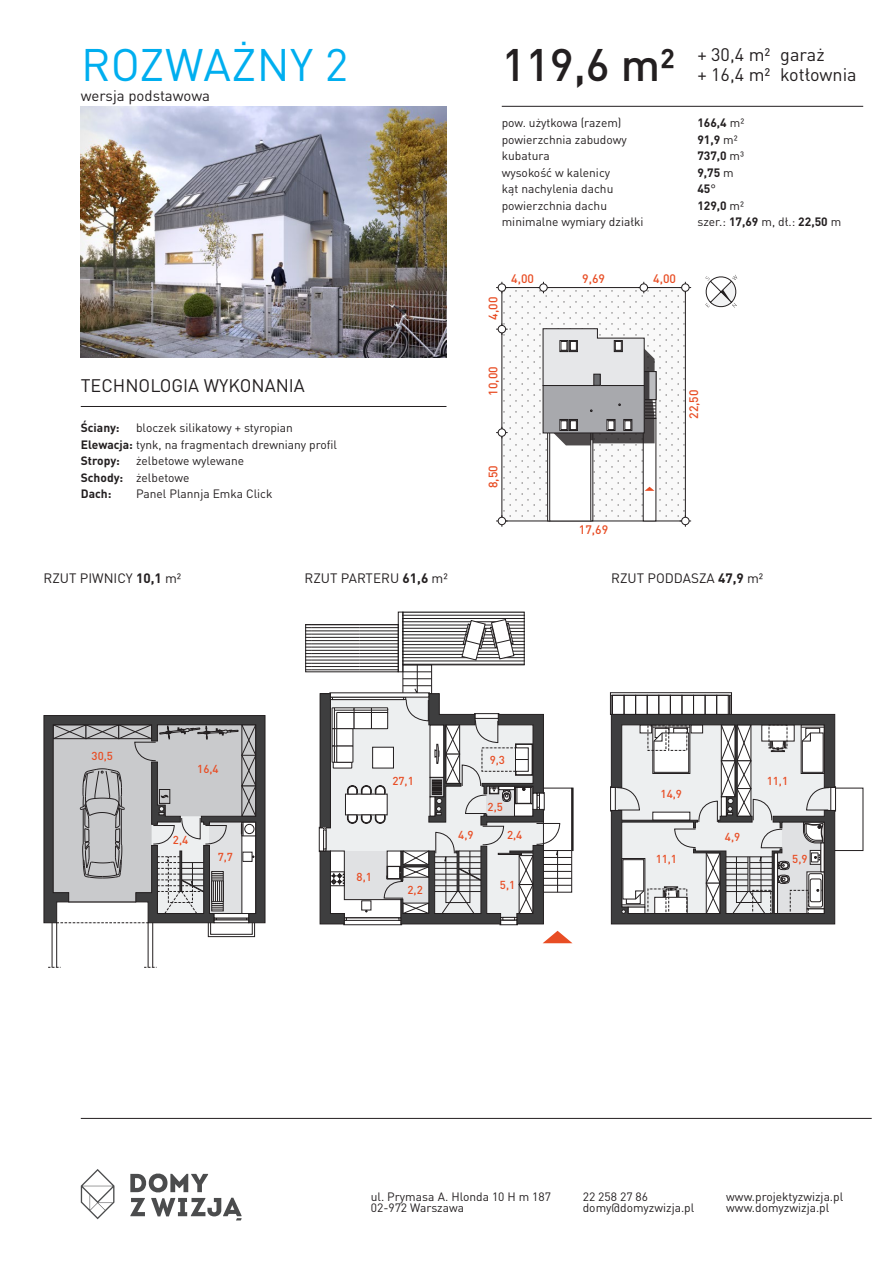
<style>
.page{position:relative;width:893px;height:1263px;background:#fff}
.page>*{position:absolute;margin:0;border:0;box-sizing:border-box;transform-origin:0 0}
.t1{font:45px "DIN Pro";letter-spacing:.01em;color:#00aeef}
.t2{font:500 45px "DIN Pro";color:#231f20}
.t3{font:18px "DIN Pro";color:#231f20}
.t4{font:15px "DIN Pro";color:#231f20}
.t5{font:13.5px "DIN Pro";color:#231f20}
.t6{font:500 12.15px "DIN Pro";color:#e84d24}
.t7{font:12px "DIN Pro";color:#231f20}
.t8{font:700 12px "DIN Pro";color:#231f20}
.t9{font:500 11.4px "DIN Pro";color:#e84d24}
.s1{font-weight:700}
.s2{font-weight:400}
</style>
<div class="page">
<hr style="left:81px;top:406px;width:365px;height:1px;background:#231f20">
<hr style="left:81px;top:1118px;width:791px;height:1px;background:#231f20">
<hr style="left:502px;top:106px;width:361px;height:1px;background:#231f20">
<img style="left:81px;top:106px;width:365px;height:251px">
<svg style="left:705px;top:275px;width:32px;height:33px"></svg>
<svg style="left:504px;top:290px;width:175px;height:229px"></svg>
<div style="left:643px;top:418px;width:13px;height:103px;background:#fff"></div>
<div style="left:643px;top:418px;width:13px;height:103px;border:1px solid #231f20"></div>
<div style="left:547px;top:432px;width:3px;height:89px;border:1px solid #231f20"></div>
<div style="left:550px;top:432px;width:41px;height:89px;background:#fff"></div>
<div style="left:550px;top:432px;width:41px;height:89px;border:1px solid #231f20"></div>
<svg style="left:496px;top:282px;width:12px;height:11px"></svg>
<div style="left:498px;top:284px;width:8px;height:7px;background:#fff;border-radius:50%"></div>
<div style="left:498px;top:284px;width:8px;height:7px;border:1px solid #231f20;border-radius:50%"></div>
<svg style="left:538px;top:282px;width:11px;height:11px"></svg>
<div style="left:540px;top:284px;width:7px;height:7px;background:#fff;border-radius:50%"></div>
<div style="left:540px;top:284px;width:7px;height:7px;border:1px solid #231f20;border-radius:50%"></div>
<svg style="left:638px;top:282px;width:11px;height:11px"></svg>
<div style="left:640px;top:284px;width:7px;height:7px;background:#fff;border-radius:50%"></div>
<div style="left:640px;top:284px;width:8px;height:7px;border:1px solid #231f20;border-radius:50%"></div>
<svg style="left:680px;top:282px;width:11px;height:11px"></svg>
<div style="left:682px;top:284px;width:7px;height:7px;background:#fff;border-radius:50%"></div>
<div style="left:682px;top:284px;width:7px;height:7px;border:1px solid #231f20;border-radius:50%"></div>
<svg style="left:496px;top:515px;width:12px;height:12px"></svg>
<div style="left:498px;top:517px;width:8px;height:8px;background:#fff;border-radius:50%"></div>
<div style="left:498px;top:517px;width:8px;height:8px;border:1px solid #231f20;border-radius:50%"></div>
<svg style="left:496px;top:427px;width:12px;height:11px"></svg>
<div style="left:498px;top:429px;width:8px;height:7px;background:#fff;border-radius:50%"></div>
<div style="left:498px;top:429px;width:8px;height:7px;border:1px solid #231f20;border-radius:50%"></div>
<svg style="left:496px;top:323px;width:12px;height:12px"></svg>
<div style="left:498px;top:325px;width:8px;height:8px;background:#fff;border-radius:50%"></div>
<div style="left:498px;top:325px;width:8px;height:8px;border:1px solid #231f20;border-radius:50%"></div>
<svg style="left:680px;top:515px;width:11px;height:12px"></svg>
<div style="left:682px;top:517px;width:7px;height:8px;background:#fff;border-radius:50%"></div>
<div style="left:682px;top:517px;width:7px;height:8px;border:1px solid #231f20;border-radius:50%"></div>
<svg style="left:645px;top:487px;width:9px;height:4px"></svg>
<svg style="left:543px;top:329px;width:113px;height:116px;background:#b0b0b2"></svg>
<svg style="left:308px;top:627px;width:11px;height:43px"></svg>
<svg style="left:405px;top:614px;width:117px;height:5px"></svg>
<div style="left:403px;top:612px;width:121px;height:53px;border:1px solid #231f20"></div>
<svg style="left:543px;top:931px;width:29px;height:12px"></svg>
<div style="left:572px;top:788px;width:1px;height:63px;border:1px solid #231f20"></div>
<div style="left:398px;top:612px;width:5px;height:60px;border:1px solid #231f20"></div>
<svg style="left:319px;top:619px;width:253px;height:306px"></svg>
<hr style="left:52px;top:923px;width:1px;height:44px;background:#231f20">
<hr style="left:56px;top:923px;width:1px;height:44px;background:#231f20">
<hr style="left:148px;top:923px;width:1px;height:44px;background:#231f20">
<hr style="left:152px;top:923px;width:1px;height:44px;background:#231f20">
<svg style="left:144px;top:967px;width:13px;height:1px"></svg>
<svg style="left:48px;top:967px;width:13px;height:1px"></svg>
<div style="left:208px;top:923px;width:47px;height:14px;border:1px solid #231f20"></div>
<svg style="left:44px;top:715px;width:221px;height:208px;background:#3b3b3c"></svg>
<svg style="left:53px;top:724px;width:203px;height:199px;background:#b6b6b8"></svg>
<svg style="left:610px;top:692px;width:253px;height:232px"></svg>
<svg style="left:130px;top:1173px;width:112px;height:47px"></svg>
<svg style="left:81px;top:1169px;width:33px;height:50px"></svg>
<p class="t1" style="left:81px;top:29px;width:269px">ROZWAŻNY 2</p>
<p class="t2" style="left:502px;top:28px;width:175px">119,6 m²</p>
<p class="t3" style="left:697px;top:41px;width:129px">+ 30,4 m² garaż</p>
<p class="t3" style="left:697px;top:60px;width:161px">+ 16,4 m² kotłownia</p>
<p class="t4" style="left:81px;top:84px;width:131px">wersja podstawowa</p>
<p class="t3" style="left:81px;top:372px;width:226px">TECHNOLOGIA WYKONANIA</p>
<p class="t8" style="left:81px;top:418px;width:40px">Ściany:</p>
<p class="t7" style="left:136px;top:418px;width:158px">bloczek silikatowy + styropian</p>
<p class="t7" style="left:81px;top:435px;width:258px"><span class="s1">Elewacja:</span> tynk, na fragmentach drewniany profil</p>
<p class="t8" style="left:81px;top:451px;width:41px">Stropy:</p>
<p class="t7" style="left:136px;top:451px;width:110px">żelbetowe wylewane</p>
<p class="t7" style="left:81px;top:468px;width:110px"><span class="s1">Schody:</span> żelbetowe</p>
<p class="t8" style="left:81px;top:484px;width:32px">Dach:</p>
<p class="t7" style="left:136px;top:484px;width:138px">Panel Plannja Emka Click</p>
<p class="t7" style="left:502px;top:114px;width:121px">pow. użytkowa (razem)</p>
<p class="t8" style="left:697px;top:113px;width:48px">166,4 <span class="s2">m²</span></p>
<p class="t7" style="left:502px;top:130px;width:127px">powierzchnia zabudowy</p>
<p class="t8" style="left:697px;top:130px;width:42px">91,9 <span class="s2">m²</span></p>
<p class="t7" style="left:502px;top:147px;width:49px">kubatura</p>
<p class="t8" style="left:697px;top:146px;width:48px">737,0 <span class="s2">m³</span></p>
<p class="t7" style="left:502px;top:163px;width:110px">wysokość w kalenicy</p>
<p class="t8" style="left:697px;top:163px;width:38px">9,75 <span class="s2">m</span></p>
<p class="t7" style="left:502px;top:180px;width:113px">kąt nachylenia dachu</p>
<p class="t8" style="left:697px;top:179px;width:20px">45<span class="s2">°</span></p>
<p class="t7" style="left:502px;top:196px;width:107px">powierzchnia dachu</p>
<p class="t8" style="left:697px;top:196px;width:48px">129,0 <span class="s2">m²</span></p>
<p class="t7" style="left:502px;top:213px;width:143px">minimalne wymiary działki</p>
<p class="t7" style="left:697px;top:213px;width:145px">szer.: <span class="s1">17,69</span> m, dł.: <span class="s1">22,50</span> m</p>
<p class="t6" style="left:483px;top:320px;width:24px;rotate:-90deg">4,00</p>
<p class="t6" style="left:511px;top:269px;width:24px">4,00</p>
<p class="t6" style="left:483px;top:396px;width:31px;rotate:-90deg">10,00</p>
<p class="t6" style="left:483px;top:488px;width:24px;rotate:-90deg">8,50</p>
<p class="t6" style="left:582px;top:269px;width:24px">9,69</p>
<p class="t6" style="left:579px;top:520px;width:31px">17,69</p>
<p class="t6" style="left:653px;top:269px;width:24px">4,00</p>
<p class="t6" style="left:684px;top:419px;width:31px;rotate:-90deg">22,50</p>
<p class="t5" style="left:44px;top:567px;width:139px">RZUT PIWNICY <span class="s1">10,1</span> m²</p>
<p class="t5" style="left:305px;top:567px;width:145px">RZUT PARTERU <span class="s1">61,6</span> m²</p>
<p class="t5" style="left:611px;top:567px;width:153px">RZUT PODDASZA <span class="s1">47,9</span> m²</p>
<p class="t9" style="left:92px;top:746px;width:23px">30,5</p>
<p class="t9" style="left:197px;top:759px;width:23px">16,4</p>
<p class="t9" style="left:173px;top:831px;width:17px">2,4</p>
<p class="t9" style="left:218px;top:847px;width:17px">7,7</p>
<p class="t9" style="left:392px;top:771px;width:23px">27,1</p>
<p class="t9" style="left:357px;top:867px;width:17px">8,1</p>
<p class="t9" style="left:407px;top:881px;width:17px">2,2</p>
<p class="t9" style="left:490px;top:750px;width:17px">9,3</p>
<p class="t9" style="left:488px;top:797px;width:17px">2,5</p>
<p class="t9" style="left:458px;top:826px;width:17px">4,9</p>
<p class="t9" style="left:507px;top:826px;width:17px">2,4</p>
<p class="t9" style="left:500px;top:875px;width:17px">5,1</p>
<p class="t9" style="left:661px;top:785px;width:23px">14,9</p>
<p class="t9" style="left:725px;top:828px;width:17px">4,9</p>
<p class="t9" style="left:767px;top:772px;width:23px">11,1</p>
<p class="t9" style="left:656px;top:849px;width:23px">11,1</p>
<p class="t9" style="left:792px;top:849px;width:17px">5,9</p>
<p class="t7" style="left:371px;top:1187px;width:182px">ul. Prymasa A. Hlonda 10 H m 187</p>
<p class="t7" style="left:371px;top:1198px;width:95px">02-972 Warszawa</p>
<p class="t7" style="left:583px;top:1187px;width:67px">22 258 27 86</p>
<p class="t7" style="left:583px;top:1198px;width:113px">domy@domyzwizja.pl</p>
<p class="t7" style="left:726px;top:1187px;width:118px">www.projektyzwizja.pl</p>
<p class="t7" style="left:726px;top:1198px;width:105px">www.domyzwizja.pl</p>
</div>
